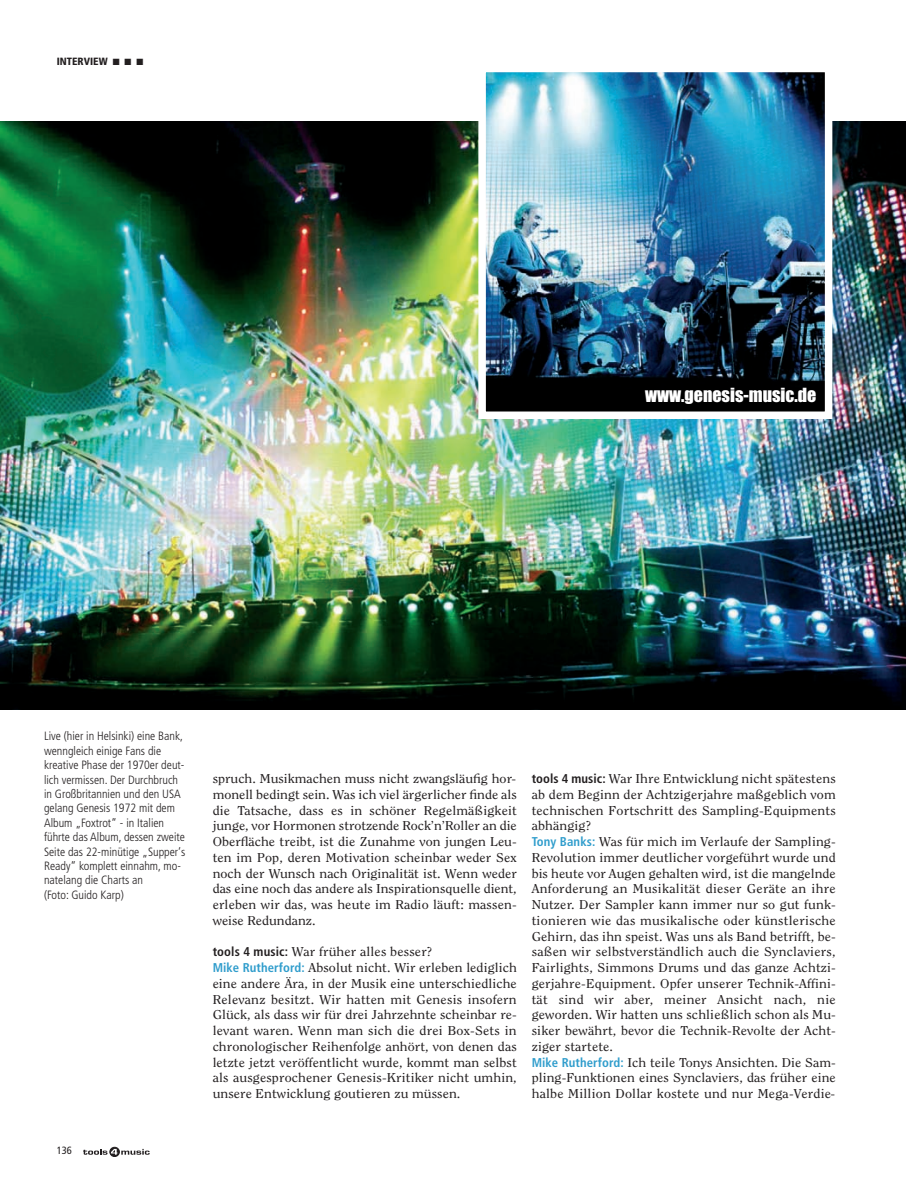
<style>
.page{position:relative;width:906px;height:1191px;background:#fff}
.page>*{position:absolute;margin:0;border:0;box-sizing:border-box;transform-origin:0 0}
.t1{font:18px "Impact";color:#fff}
.t2{font:12.75px/15.8px "Clearface Std";letter-spacing:.01em;color:#231f20;scale:1.1 1}
.t3{font:300 condensed 12px/14.4px "Frutiger LT Std";color:#231f20}
.t4{font:900 condensed 10.5px "Frutiger LT Std";color:#231f20}
.t5{font:condensed 10.5px "Frutiger LT Std";color:#231f20}
.s1{font-family:"Frutiger LT Std";font-weight:700;font-stretch:condensed}
.s2{font-family:"Frutiger LT Std";font-weight:700;font-stretch:condensed;color:#309dcc}
</style>
<div class="page">
<div style="left:110px;top:1147px;width:9px;height:9px;border:1px solid #231f20;border-radius:50%"></div>
<svg style="left:83px;top:1148px;width:67px;height:6px"></svg>
<img style="left:0;top:122px;width:906px;height:587px">
<img style="left:487px;top:74px;width:336px;height:336px">
<div style="left:478px;top:65px;width:354px;height:354px;border:8px solid #fff"></div>
<p class="t4" style="left:57px;top:55px;width:88px">INTERVIEW ■ ■ ■</p>
<h1 class="t1" style="left:645px;top:389px;width:173px">www.genesis-music.de</h1>
<p class="t3" style="left:44px;top:730px;width:143px">Live (hier in Helsinki) eine Bank, wenngleich einige Fans die kreative Phase der 1970er deut&shy;lich vermissen. Der Durchbruch in Großbritannien und den USA gelang Genesis 1972 mit dem<br>Album „Foxtrot“ - in Italien führte das Album, dessen zweite<br>Seite das 22-minütige „Supper‘s<br>Ready“ komplett einnahm, mo&shy;natelang die Charts an<br>(Foto: Guido Karp)</p>
<p class="t5" style="left:57px;top:1144px;width:17px">136</p>
<p class="t2" style="left:213px;top:771px;width:278px;text-align:justify">spruch. Musikmachen muss nicht zwangsläufig hor&shy;monell bedingt sein. Was ich viel ärgerlicher finde als die Tatsache, dass es in schöner Regelmäßigkeit junge, vor Hormonen strotzende Rock’n’Roller an die Oberfläche treibt, ist die Zunahme von jungen Leu&shy;ten im Pop, deren Motivation scheinbar weder Sex noch der Wunsch nach Originalität ist. Wenn weder das eine noch das andere als Inspirationsquelle dient, erleben wir das, was heute im Radio läuft: massen&shy;weise Redundanz.</p>
<p class="t2" style="left:213px;top:945px;width:278px"><span class="s1">tools 4 music:</span> War früher alles besser?<br><span class="s2">Mike Rutherford:</span> Absolut nicht. Wir erleben lediglich eine andere Ära, in der Musik eine unterschiedliche Relevanz besitzt. Wir hatten mit Genesis insofern Glück, als dass wir für drei Jahrzehnte scheinbar re&shy;levant waren. Wenn man sich die drei Box-Sets in chronologischer Reihenfolge anhört, von denen das letzte jetzt veröffentlicht wurde, kommt man selbst als ausgesprochener Genesis-Kritiker nicht umhin, unsere Entwicklung goutieren zu müssen.</p>
<p class="t2" style="left:531px;top:771px;width:278px"><span class="s1">tools 4 music:</span> War Ihre Entwicklung nicht spätestens ab dem Beginn der Achtzigerjahre maßgeblich vom technischen Fortschritt des Sampling-Equipments abhängig?<br><span class="s2">Tony Banks:</span> Was für mich im Verlaufe der Sampling-Revolution immer deutlicher vorgeführt wurde und bis heute vor Augen gehalten wird, ist die mangelnde Anforderung an Musikalität dieser Geräte an ihre Nutzer. Der Sampler kann immer nur so gut funk&shy;tionieren wie das musikalische oder künstlerische Gehirn, das ihn speist. Was uns als Band betrifft, be&shy;saßen wir selbstverständlich auch die Synclaviers, Fairlights, Simmons Drums und das ganze Achtzi&shy;gerjahre-Equipment. Opfer unserer Technik-Affini&shy;tät sind wir aber, meiner Ansicht nach, nie geworden. Wir hatten uns schließlich schon als Mu&shy;siker bewährt, bevor die Technik-Revolte der Acht&shy;ziger startete.<br><span class="s2">Mike Rutherford:</span> Ich teile Tonys Ansichten. Die Sam&shy;pling-Funktionen eines Synclaviers, das früher eine halbe Million Dollar kostete und nur Mega-Verdie-</p>
</div>
